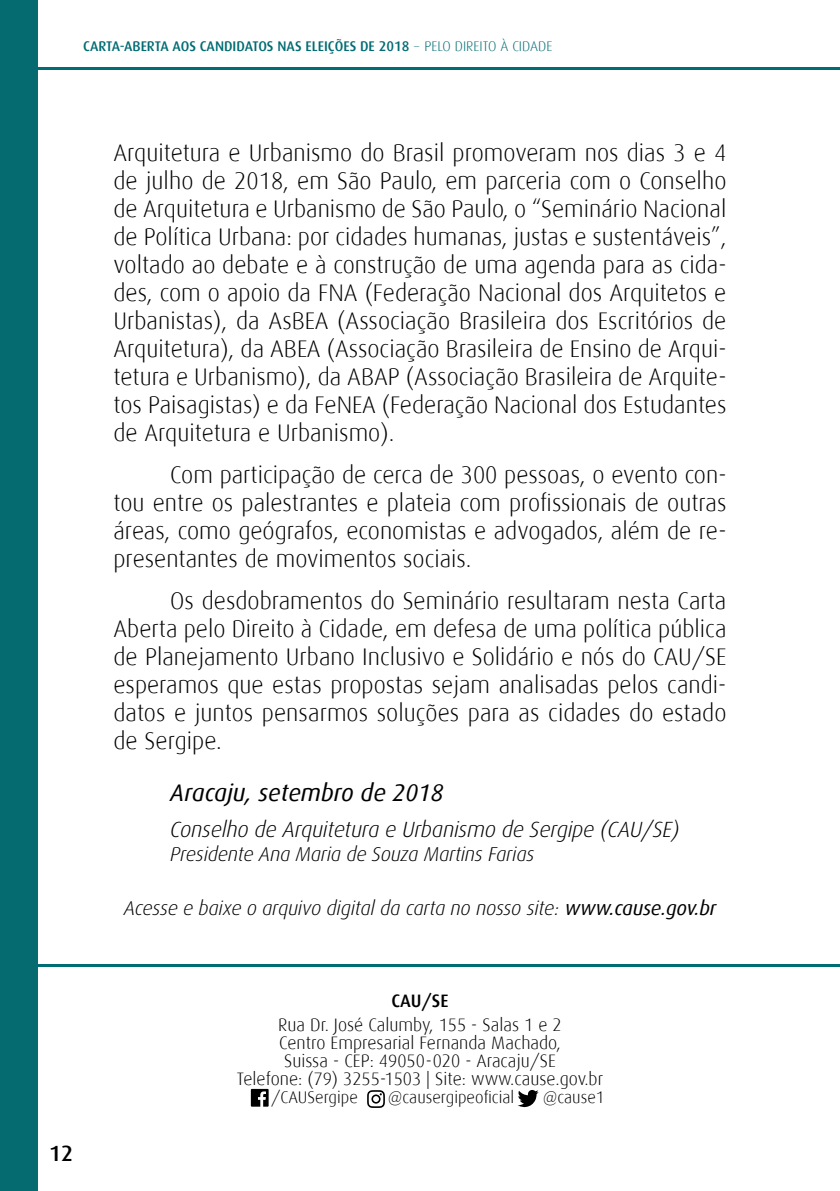
<style>
.page{position:relative;width:840px;height:1191px;background:#fff}
.page>*{position:absolute;margin:0;border:0;box-sizing:border-box;transform-origin:0 0}
.t1{font:300 24px/28px "Dax";color:#000;text-align:justify}
.t2{font:italic 24px "Dax";color:#000}
.t3{font:italic 300 22px "Dax";letter-spacing:-.01em;color:#000}
.t4{font:500 22px "Dax";color:#000}
.t5{font:italic 300 20px "Dax";letter-spacing:-.01em;color:#000}
.t6{font:300 18px/18px "Dax";color:#000;text-align:center}
.t7{font:500 18px "Dax";color:#000}
.t8{font:300 16.8px "Dax";color:#000}
.t9{font:500 14px "Dax";color:#006c73}
.s1{font-weight:300}
.s2{font-weight:400}
</style>
<div class="page">
<hr style="left:23px;top:67px;width:816px;height:3px;background:#006c73">
<div style="left:0;top:0;width:37px;height:1191px;background:#066a71"></div>
<hr style="left:37px;top:964px;width:802px;height:2px;background:#006c73">
<svg style="left:251px;top:1089px;width:17px;height:17px"></svg>
<svg style="left:518px;top:1089px;width:20px;height:18px"></svg>
<svg style="left:367px;top:1090px;width:17px;height:18px"></svg>
<p class="t9" style="left:83px;top:38px;width:470px">CARTA-ABERTA AOS CANDIDATOS NAS ELEIÇÕES DE 2018 <span class="s1">− PELO DIREITO À CIDADE</span></p>
<p class="t4" style="left:49px;top:1140px;width:26px">12</p>
<p class="t1" style="left:113px;top:139px;width:614px">Arquitetura e Urbanismo do Brasil promoveram nos dias 3 e 4 de julho de 2018, em São Paulo, em parceria com o Conselho de Arquitetura e Urbanismo de São Paulo, o “Seminário Nacional de Política Urbana: por cidades humanas, justas e sustentáveis”, voltado ao debate e à construção de uma agenda para as cida&shy;des, com o apoio da FNA (Federação Nacional dos Arquitetos e Urbanistas), da AsBEA (Associação Brasileira dos Escritórios de Arquitetura), da ABEA (Associação Brasileira de Ensino de Arqui&shy;tetura e Urbanismo), da ABAP (Associação Brasileira de Arquite&shy;tos Paisagistas) e da FeNEA (Federação Nacional dos Estudantes de Arquitetura e Urbanismo).</p>
<p class="t1" style="left:113px;top:461px;width:614px;text-indent:57px">Com participação de cerca de 300 pessoas, o evento con&shy;tou entre os palestrantes e plateia com profissionais de outras áreas, como geógrafos, economistas e advogados, além de re&shy;presentantes de movimentos sociais.</p>
<p class="t1" style="left:113px;top:587px;width:614px;text-indent:57px">Os desdobramentos do Seminário resultaram nesta Carta Aberta pelo Direito à Cidade, em defesa de uma política pública de Planejamento Urbano Inclusivo e Solidário e nós do CAU/SE esperamos que estas propostas sejam analisadas pelos candi&shy;datos e juntos pensarmos soluções para as cidades do estado de Sergipe.</p>
<p class="t2" style="left:170px;top:779px;width:275px">Aracaju, setembro de 2018</p>
<p class="t3" style="left:170px;top:817px;width:510px">Conselho de Arquitetura e Urbanismo de Sergipe (CAU/SE)</p>
<p class="t5" style="left:170px;top:843px;width:365px">Presidente Ana Maria de Souza Martins Farias</p>
<p class="t5" style="left:124px;top:897px;width:593px">Acesse e baixe o arquivo digital da carta no nosso site: <span class="s2">www.cause.gov.br</span></p>
<p class="t7" style="left:391px;top:990px;width:59px">CAU/SE</p>
<p class="t6" style="left:237px;top:1015px;width:367px">Rua Dr. José Calumby, 155 - Salas 1 e 2<br>Centro Empresarial Fernanda Machado,<br>Suissa - CEP: 49050-020 - Aracaju/SE<br>Telefone: (79) 3255-1503 | Site: www.cause.gov.br</p>
<p class="t8" style="left:271px;top:1087px;width:88px">/CAUSergipe</p>
<p class="t8" style="left:387px;top:1087px;width:128px">@causergipeoficial</p>
<p class="t8" style="left:542px;top:1087px;width:63px">@cause1</p>
</div>
